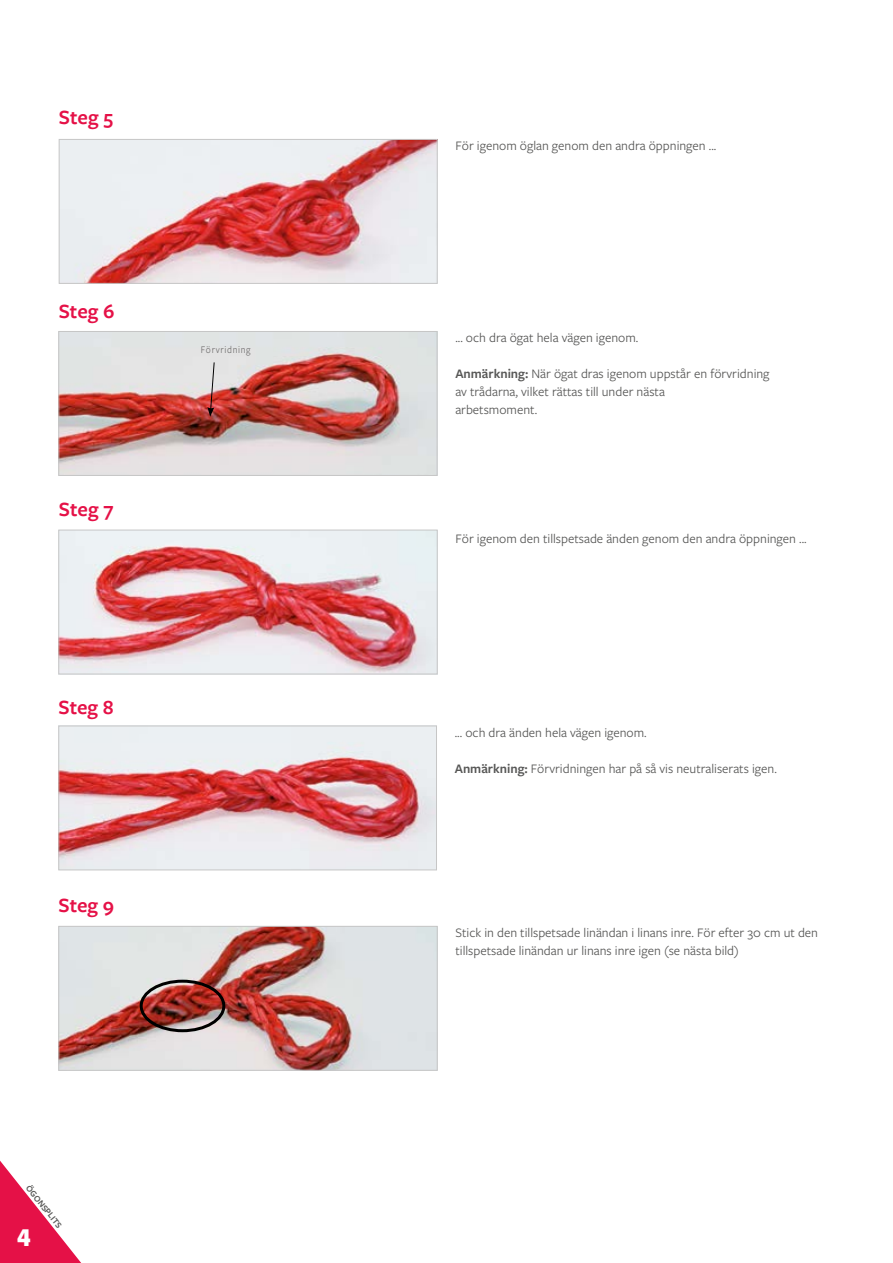
<style>
.page{position:relative;width:893px;height:1263px;background:#fff}
.page>*{position:absolute;margin:0;border:0;box-sizing:border-box;transform-origin:0 0}
.t1{font:900 27px "Freight Sans Pro";color:#fff}
.t2{font:600 21px "Freight Sans Pro";color:#e51147}
.t3{font:13.5px/18px "Freight Sans Pro";color:#575756}
.t4{font:10.5px "Freight Sans Pro";letter-spacing:.07em;color:#706f6f;scale:.9 1}
.t5{font:600 9px "Freight Sans Pro";color:#575756}
.s1{font-weight:600}
</style>
<div class="page">
<svg style="left:0;top:1160px;width:81px;height:103px"></svg>
<img style="left:60px;top:532px;width:375px;height:140px">
<div style="left:58px;top:530px;width:379px;height:144px;border:1px solid #c6c6c6"></div>
<img style="left:60px;top:728px;width:375px;height:140px">
<div style="left:58px;top:726px;width:379px;height:144px;border:1px solid #c6c6c6"></div>
<img style="left:61px;top:928px;width:374px;height:140px">
<div style="left:59px;top:926px;width:378px;height:144px;border:1px solid #c6c6c6"></div>
<div style="left:140px;top:980px;width:85px;height:52px;border:3px solid #000;border-radius:50%"></div>
<img style="left:61px;top:141px;width:374px;height:141px">
<div style="left:59px;top:139px;width:378px;height:145px;border:1px solid #c6c6c6"></div>
<img style="left:60px;top:333px;width:375px;height:141px">
<div style="left:58px;top:331px;width:379px;height:145px;border:1px solid #c6c6c6"></div>
<svg style="left:207px;top:362px;width:8px;height:55px"></svg>
<h2 class="t2" style="left:59px;top:103px;width:56px">Steg 5</h2>
<h2 class="t2" style="left:59px;top:296px;width:57px">Steg 6</h2>
<h2 class="t2" style="left:59px;top:494px;width:56px">Steg 7</h2>
<h2 class="t2" style="left:58px;top:692px;width:57px">Steg 8</h2>
<h2 class="t2" style="left:58px;top:890px;width:57px">Steg 9</h2>
<p class="t4" style="left:201px;top:343px;width:57px">Förvridning</p>
<p class="t5" style="left:32px;top:1182px;width:54px;rotate:51deg">ÖGONSPLITS</p>
<h1 class="t1" style="left:17px;top:1218px;width:15px">4</h1>
<p class="t3" style="left:455px;top:136px;width:262px">För igenom öglan genom den andra öppningen ...</p>
<p class="t3" style="left:455px;top:328px;width:185px">... och dra ögat hela vägen igenom.</p>
<p class="t3" style="left:455px;top:364px;width:316px"><span class="s1">Anmärkning:</span> När ögat dras igenom uppstår en förvridning av trådarna, vilket rättas till under nästa<br>arbetsmoment.</p>
<p class="t3" style="left:455px;top:529px;width:353px">För igenom den tillspetsade änden genom den andra öppningen ...</p>
<p class="t3" style="left:455px;top:723px;width:194px">... och dra änden hela vägen igenom.</p>
<p class="t3" style="left:455px;top:759px;width:324px"><span class="s1">Anmärkning:</span> Förvridningen har på så vis neutraliserats igen.</p>
<p class="t3" style="left:455px;top:923px;width:364px">Stick in den tillspetsade linändan i linans inre. För efter 30 cm ut den tillspetsade linändan ur linans inre igen (se nästa bild)</p>
</div>
